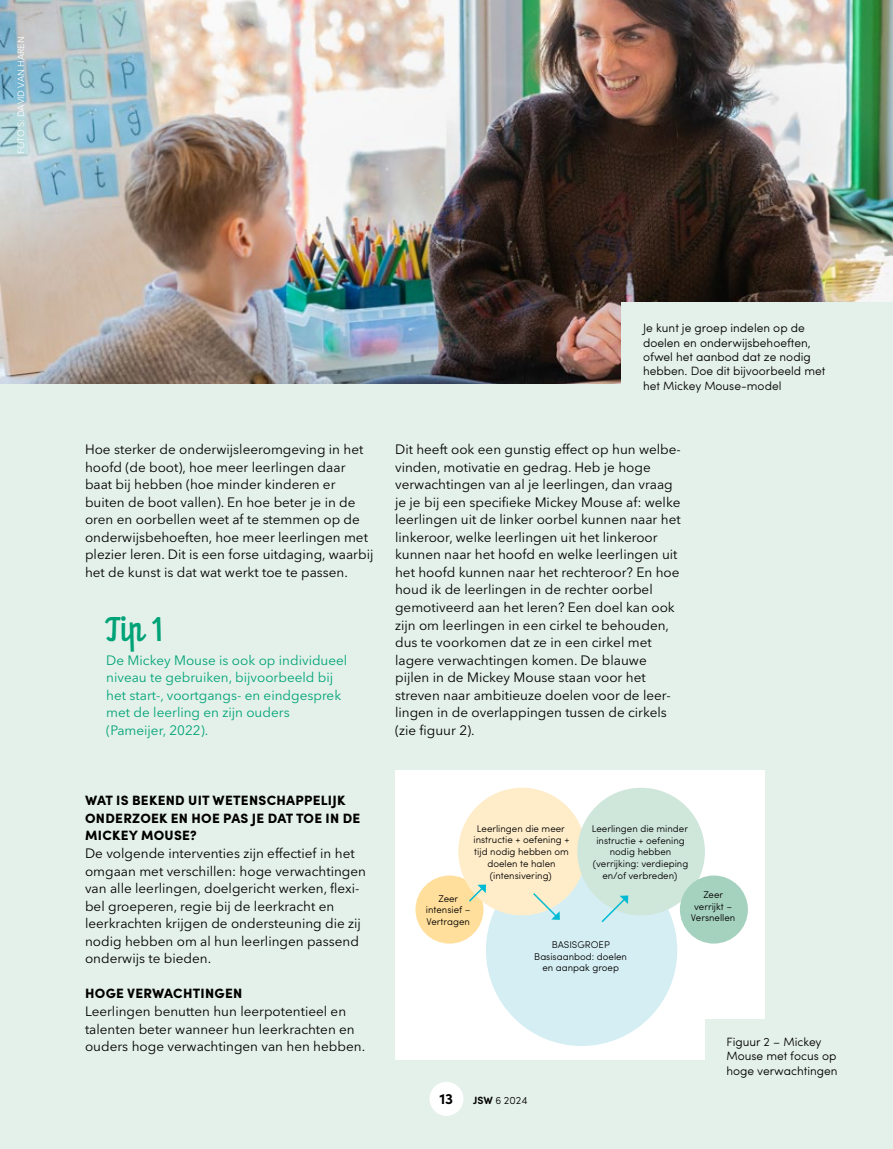
<style>
.page{position:relative;width:893px;height:1149px;background:#fff}
.page>*{position:absolute;margin:0;border:0;box-sizing:border-box;transform-origin:0 0}
.t1{font:30px "Prater Script One";color:#00a377}
.t2{font:700 15px "Sofia Pro";color:#000}
.t3{font:13.5px/17.5px "Avenir Next LT Pro";color:#000}
.t4{font:13.5px/17.5px "Avenir Next LT Pro";color:#00a377}
.t5{font:900 13.5px/17.5px "Sofia Pro";letter-spacing:.02em;color:#000}
.t6{font:300 12px/14.4px "Sofia Pro";color:#000}
.t7{font:300 10.5px "Sofia Pro";color:#000}
.t8{font:300 9.75px/11.7px "Sofia Pro";color:#000;text-align:center}
.t9{font:9px "Avenir Next LT Pro";color:#fff}
.s1{font-weight:700}
</style>
<div class="page">
<div style="left:0;top:0;width:893px;height:1148px;background:#e4f1ea"></div>
<div style="left:395px;top:769px;width:369px;height:290px;background:#fff"></div>
<img style="left:0;top:0;width:893px;height:383px">
<div style="left:622px;top:302px;width:271px;height:109px;background:#e4f1ea"></div>
<div style="left:705px;top:1019px;width:153px;height:84px;background:#e4f1ea"></div>
<div style="left:415px;top:875px;width:68px;height:68px;background:#ffdf9b;border-radius:50%"></div>
<div style="left:486px;top:854px;width:191px;height:191px;background:#d5eef3;border-radius:50%"></div>
<div style="left:458px;top:787px;width:128px;height:128px;background:#ffedca;border-radius:50%"></div>
<div style="left:577px;top:787px;width:128px;height:128px;background:#cfe6db;border-radius:50%"></div>
<div style="left:680px;top:875px;width:68px;height:68px;background:#a5d2be;border-radius:50%"></div>
<svg style="left:467px;top:884px;width:19px;height:18px"></svg>
<svg style="left:532px;top:893px;width:28px;height:26px"></svg>
<svg style="left:601px;top:895px;width:27px;height:28px"></svg>
<div style="left:429px;top:1081px;width:34px;height:34px;background:#fff;border-radius:50%"></div>
<p class="t9" style="left:15px;top:154px;width:119px;rotate:-90deg">FOTO’S: DAVID VAN HAREN</p>
<p class="t3" style="left:85px;top:440px;width:290px">Hoe sterker de onderwijsleeromgeving in het hoofd (de boot), hoe meer leerlingen daar baat bij hebben (hoe minder kinderen er buiten de boot vallen). En hoe beter je in de oren en oorbellen weet af te stemmen op de onderwijsbehoeften, hoe meer leerlingen met plezier leren. Dit is een forse uitdaging, waarbij het de kunst is dat wat werkt toe te passen.</p>
<h1 class="t1" style="left:106px;top:609px;width:58px">Tip 1</h1>
<p class="t4" style="left:106px;top:651px;width:243px">De Mickey Mouse is ook op individueel niveau te gebruiken, bijvoorbeeld bij het start-, voortgangs- en eindgesprek met de leerling en zijn ouders (Pameijer, 2022).</p>
<p class="t6" style="left:643px;top:320px;width:184px">Je kunt je groep indelen op de doelen en onderwijsbehoeften, ofwel het aanbod dat ze nodig hebben. Doe dit bijvoorbeeld met het Mickey Mouse-model</p>
<p class="t3" style="left:395px;top:440px;width:287px">Dit heeft ook een gunstig effect op hun welbe&shy;vinden, motivatie en gedrag. Heb je hoge verwachtingen van al je leerlingen, dan vraag je je bij een specifieke Mickey Mouse af: welke leerlingen uit de linker oorbel kunnen naar het linkeroor, welke leerlingen uit het linkeroor kunnen naar het hoofd en welke leerlingen uit het hoofd kunnen naar het rechteroor? En hoe houd ik de leerlingen in de rechter oorbel gemotiveerd aan het leren? Een doel kan ook zijn om leerlingen in een cirkel te behouden, dus te voorkomen dat ze in een cirkel met lagere verwachtingen komen. De blauwe pijlen in de Mickey Mouse staan voor het streven naar ambitieuze doelen voor de leer&shy;lingen in de overlappingen tussen de cirkels (zie figuur 2).</p>
<p class="t5" style="left:85px;top:790px;width:277px">WAT IS BEKEND UIT WETENSCHAPPELIJK<br>ONDERZOEK EN HOE PAS JE DAT TOE IN DE<br>MICKEY MOUSE?</p>
<p class="t3" style="left:85px;top:844px;width:283px">De volgende interventies zijn effectief in het omgaan met verschillen: hoge verwachtingen van alle leerlingen, doelgericht werken, flexi&shy;bel groeperen, regie bij de leerkracht en leerkrachten krijgen de ondersteuning die zij nodig hebben om al hun leerlingen passend onderwijs te bieden.</p>
<p class="t5" style="left:85px;top:983px;width:159px">HOGE VERWACHTINGEN</p>
<p class="t3" style="left:85px;top:1002px;width:282px">Leerlingen benutten hun leerpotentieel en talenten beter wanneer hun leerkrachten en ouders hoge verwachtingen van hen hebben.</p>
<p class="t8" style="left:473px;top:821px;width:98px">Leerlingen die meer instructie + oefening + tijd nodig hebben om doelen te halen (intensivering)</p>
<p class="t8" style="left:592px;top:821px;width:98px">Leerlingen die minder instructie + oefening nodig hebben (verrijking: verdieping en/of verbreden)</p>
<p class="t8" style="left:426px;top:891px;width:46px">Zeer intensief –<br>Vertragen</p>
<p class="t8" style="left:534px;top:937px;width:94px">BASISGROEP<br>Basisaanbod: doelen en aanpak groep</p>
<p class="t2" style="left:439px;top:1086px;width:15px">13</p>
<p class="t7" style="left:473px;top:1092px;width:56px"><span class="s1">JSW</span> 6 2024</p>
<p class="t8" style="left:691px;top:887px;width:46px">Zeer verrijkt –<br>Versnellen</p>
<p class="t6" style="left:726px;top:1033px;width:113px">Figuur 2 – Mickey<br>Mouse met focus op hoge verwachtingen</p>
</div>
